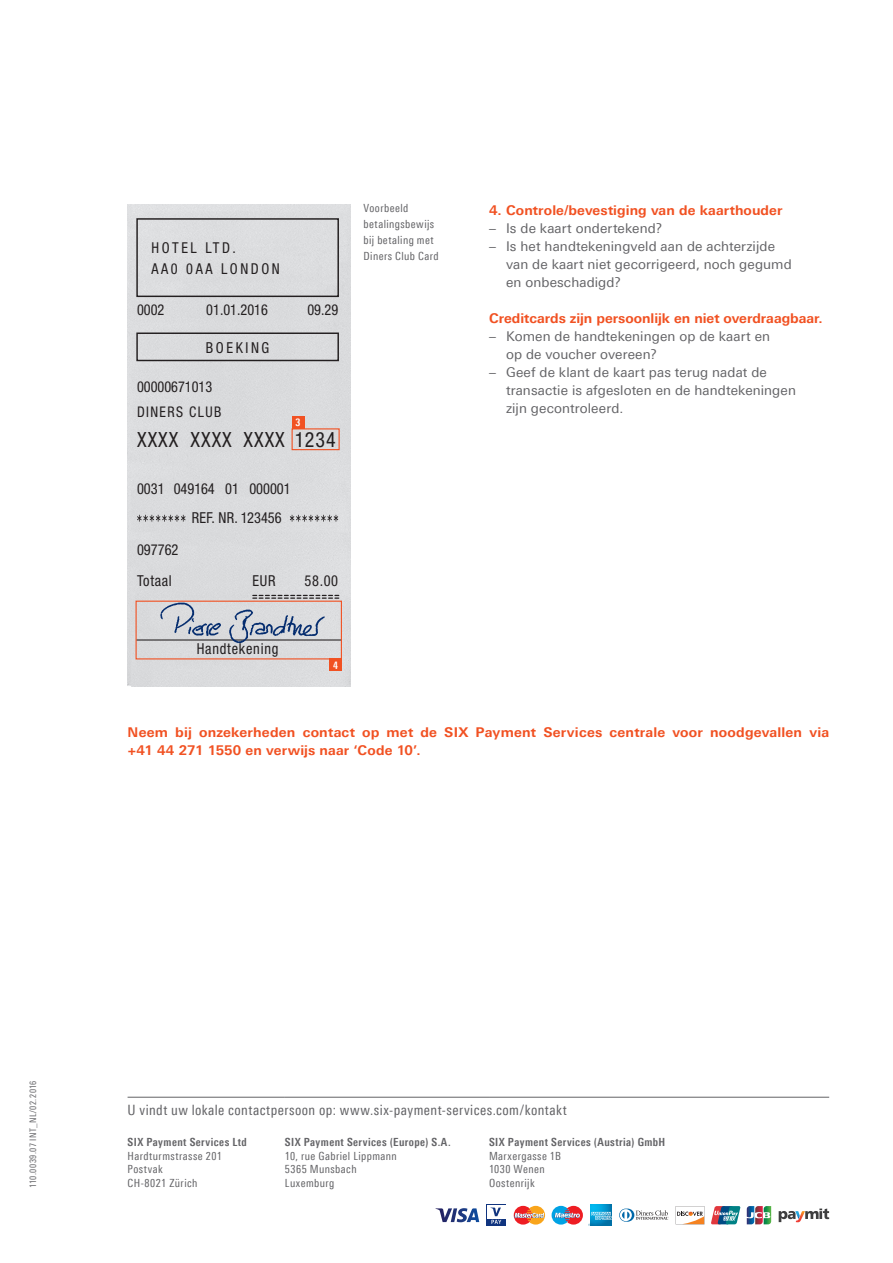
<style>
.page{position:relative;width:893px;height:1263px;background:#fff}
.page>*{position:absolute;margin:0;border:0;box-sizing:border-box;transform-origin:0 0}
.t1{font:condensed 21px "Helvetica Neue";letter-spacing:.05em;color:#231f20;scale:.95 1}
.t2{font:condensed 15.15px/29.7px "Helvetica Neue";letter-spacing:.015em;color:#231f20;scale:.95 1}
.t3{font:condensed 15.15px "Helvetica Neue";letter-spacing:.055em;color:#231f20;scale:.95 1}
.t4{font:condensed 15.15px "Helvetica Neue";letter-spacing:.18em;color:#231f20;scale:.95 1}
.t5{font:condensed 15px "Helvetica Neue";color:#231f20;scale:.95 1}
.t6{font:condensed 15px/21px "Helvetica Neue";letter-spacing:.18em;color:#231f20;scale:.95 1}
.t7{font:condensed 14.7px "Helvetica Neue";letter-spacing:.1em;color:#231f20;scale:.95 1}
.t8{font:14.25px "Linotype Univers 420 Cn";letter-spacing:.03em;color:#636366}
.t9{font:13.5px/18px "Linotype Univers 430";letter-spacing:.01em;color:#636366}
.t10{font:700 13.5px/18px "Linotype Univers 630";letter-spacing:.01em;color:#f15122}
.t11{font:11.25px/13.5px "Linotype Univers 420 Cn";letter-spacing:.035em;color:#636366}
.t12{font:700 11.25px "Linotype Univers 620 Cn";letter-spacing:.04em;color:#636366}
.t13{font:700 10.5px "Linotype Univers 620 Cn";color:#fff}
.t14{font:9px "Linotype Univers 420 Cn";letter-spacing:.05em;color:#636366}
</style>
<div class="page">
<div style="left:128px;top:204px;width:223px;height:482px;background:#dbdbdd"></div>
<div style="left:136px;top:218px;width:203px;height:79px;border:1px solid #231f20"></div>
<div style="left:136px;top:332px;width:203px;height:29px;border:1px solid #231f20"></div>
<svg style="left:137px;top:515px;width:48px;height:7px"></svg>
<svg style="left:290px;top:515px;width:48px;height:7px"></svg>
<svg style="left:253px;top:595px;width:86px;height:4px"></svg>
<div style="left:292px;top:428px;width:48px;height:22px;border:1px solid #f15122"></div>
<hr style="left:136px;top:639px;width:206px;height:1px;background:#231f20">
<img style="left:155px;top:596px;width:177px;height:54px">
<div style="left:136px;top:601px;width:206px;height:58px;border:1px solid #f15122"></div>
<div style="left:292px;top:416px;width:12px;height:13px;background:#f15122"></div>
<div style="left:329px;top:658px;width:13px;height:13px;background:#f15122"></div>
<img style="left:591px;top:1205px;width:21px;height:1px">
<svg style="left:747px;top:1206px;width:24px;height:18px"></svg>
<div style="left:552px;top:1206px;width:18px;height:18px;background:#00a2e4;border-radius:50%"></div>
<svg style="left:554px;top:1206px;width:58px;height:20px"></svg>
<svg style="left:514px;top:1206px;width:31px;height:18px"></svg>
<svg style="left:435px;top:1208px;width:44px;height:14px"></svg>
<svg style="left:619px;top:1208px;width:50px;height:14px"></svg>
<svg style="left:779px;top:1208px;width:50px;height:14px"></svg>
<svg style="left:711px;top:1206px;width:29px;height:18px"></svg>
<svg style="left:486px;top:1205px;width:20px;height:21px"></svg>
<div style="left:487px;top:1205px;width:18px;height:13px;background:#fff"></div>
<svg style="left:490px;top:1207px;width:11px;height:17px"></svg>
<svg style="left:676px;top:1206px;width:28px;height:18px"></svg>
<hr style="left:128px;top:1097px;width:157px;height:1px;background:#636366">
<hr style="left:285px;top:1097px;width:204px;height:1px;background:#636366">
<hr style="left:489px;top:1097px;width:340px;height:1px;background:#636366">
<p class="t6" style="left:152px;top:237px;width:137px">HOTEL LTD.<br>AA0 0AA LONDON</p>
<p class="t5" style="left:137px;top:301px;width:30px">0002</p>
<p class="t5" style="left:206px;top:301px;width:66px">01.01.2016</p>
<p class="t5" style="left:307px;top:301px;width:34px">09.29</p>
<p class="t4" style="left:206px;top:339px;width:68px">BOEKING</p>
<p class="t5" style="left:137px;top:377px;width:81px">00000671013</p>
<p class="t7" style="left:137px;top:403px;width:90px">DINERS CLUB</p>
<h1 class="t1" style="left:137px;top:427px;width:210px">XXXX XXXX XXXX 1234</h1>
<p class="t2" style="left:192px;top:473px;width:105px;text-indent:-55px">0031 049164 01 000001<br>REF. NR. 123456</p>
<p class="t2" style="left:137px;top:534px;width:45px;line-height:31.5px">097762<br>Totaal</p>
<p class="t13" style="left:296px;top:416px;width:6px">3</p>
<p class="t2" style="left:253px;top:566px;width:26px">EUR</p>
<p class="t2" style="left:305px;top:566px;width:37px">58.00</p>
<p class="t3" style="left:197px;top:639px;width:88px">Handtekening</p>
<p class="t13" style="left:333px;top:659px;width:6px">4</p>
<p class="t11" style="left:364px;top:200px;width:77px;line-height:15.8px">Voorbeeld betalingsbewijs bij betaling met<br>Diners Club Card</p>
<p class="t10" style="left:489px;top:201px;width:295px">4. Controle/bevestiging van de kaarthouder</p>
<p class="t9" style="left:489px;top:219px;width:175px">– Is de kaart ondertekend?</p>
<p class="t9" style="left:506px;top:237px;width:287px;text-indent:-17px">– Is het handtekeningveld aan de achterzijde van de kaart niet gecorrigeerd, noch gegumd en onbeschadigd?</p>
<p class="t10" style="left:489px;top:309px;width:335px">Creditcards zijn persoonlijk en niet overdraagbaar.</p>
<p class="t9" style="left:506px;top:327px;width:266px;text-indent:-17px">– Komen de handtekeningen op de kaart en op de voucher overeen?</p>
<p class="t9" style="left:506px;top:363px;width:291px;text-indent:-17px">– Geef de klant de kaart pas terug nadat de transactie is afgesloten en de handtekeningen zijn gecontroleerd.</p>
<p class="t10" style="left:128px;top:723px;width:703px">Neem bij onzekerheden contact op met de SIX Payment Services centrale voor noodgevallen via +41 44 271 1550 en verwijs naar ‘Code 10’.</p>
<p class="t14" style="left:28px;top:1188px;width:109px;rotate:-90deg">110.0039.07 INT_NL/02.2016</p>
<p class="t8" style="left:128px;top:1101px;width:441px">U vindt uw lokale contactpersoon op: www.six-payment-services.com/kontakt</p>
<p class="t12" style="left:128px;top:1136px;width:121px">SIX Payment Services Ltd</p>
<p class="t11" style="left:128px;top:1149px;width:96px">Hardturmstrasse 201<br>Postvak<br>CH-8021 Zürich</p>
<p class="t12" style="left:285px;top:1136px;width:167px">SIX Payment Services (Europe) S.A.</p>
<p class="t11" style="left:285px;top:1149px;width:114px">10, rue Gabriel Lippmann<br>5365 Munsbach<br>Luxemburg</p>
<p class="t12" style="left:489px;top:1136px;width:178px">SIX Payment Services (Austria) GmbH</p>
<p class="t11" style="left:489px;top:1149px;width:73px">Marxergasse 1B<br>1030 Wenen<br>Oostenrijk</p>
</div>
